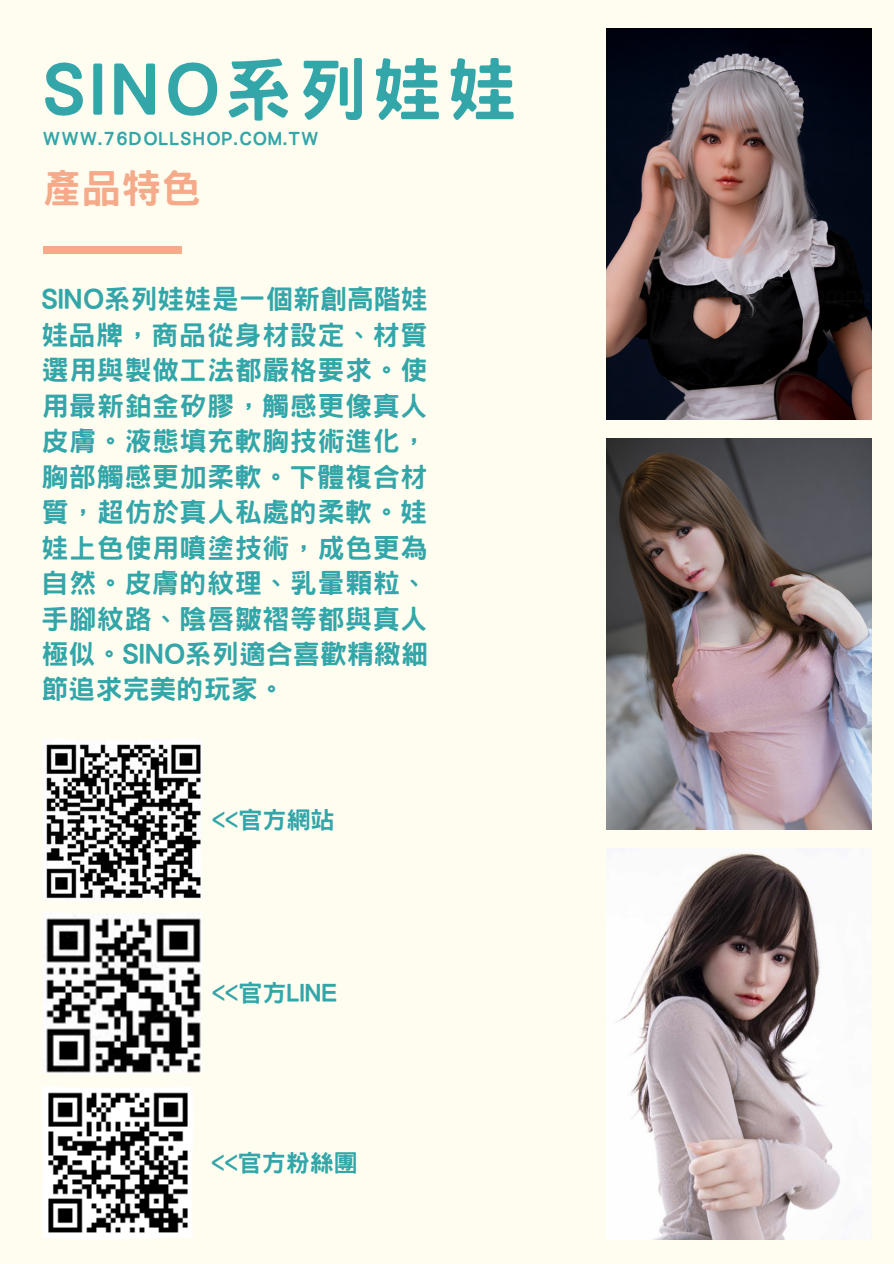
<style>
.page{position:relative;width:894px;height:1264px;background:#fff}
.page>*{position:absolute;margin:0;border:0;box-sizing:border-box;transform-origin:0 0}
.t1{font:800 69.6px "Han Wang Hei";letter-spacing:.07em;color:#33a6aa}
.t2{font:800 39.75px "Han Wang Hei";color:#f5aa8a}
.t3{font:800 27px/35.4px "Han Wang Hei";letter-spacing:.01em;color:#33a6aa;text-align:justify}
.t4{font:800 24px "Han Wang Hei";color:#33a6aa}
.t5{font:800 18px "Han Wang Hei";letter-spacing:.07em;color:#33a6aa}
</style>
<div class="page">
<div style="left:0;top:0;width:893px;height:1263px;background:#fffdf0"></div>
<div style="left:43px;top:246px;width:138px;height:7px;background:#f5aa8a"></div>
<img style="left:606px;top:848px;width:265px;height:391px">
<img style="left:606px;top:29px;width:265px;height:390px">
<img style="left:606px;top:438px;width:265px;height:391px">
<img style="left:42px;top:912px;width:161px;height:163px">
<img style="left:42px;top:1087px;width:151px;height:152px">
<img style="left:42px;top:738px;width:161px;height:163px">
<h1 class="t1" style="left:43px;top:55px;width:475px">SINO系列娃娃</h1>
<p class="t5" style="left:43px;top:129px;width:277px">WWW.76DOLLSHOP.COM.TW</p>
<h2 class="t2" style="left:42px;top:168px;width:161px">產品特色</h2>
<p class="t3" style="left:42px;top:281px;width:387px">SINO系列娃娃是一個新創高階娃娃品牌，商品從身材設定、材質選用與製做工法都嚴格要求。使用最新鉑金矽膠，觸感更像真人皮膚。液態填充軟胸技術進化，胸部觸感更加柔軟。下體複合材質，超仿於真人私處的柔軟。娃娃上色使用噴塗技術，成色更為自然。皮膚的紋理、乳暈顆粒、手腳紋路、陰唇皺褶等都與真人極似。SINO系列適合喜歡精緻細節追求完美的玩家。</p>
<p class="t4" style="left:212px;top:807px;width:124px">&lt;&lt;官方網站</p>
<p class="t4" style="left:212px;top:981px;width:126px">&lt;&lt;官方LINE</p>
<p class="t4" style="left:211px;top:1150px;width:148px">&lt;&lt;官方粉絲團</p>
</div>
